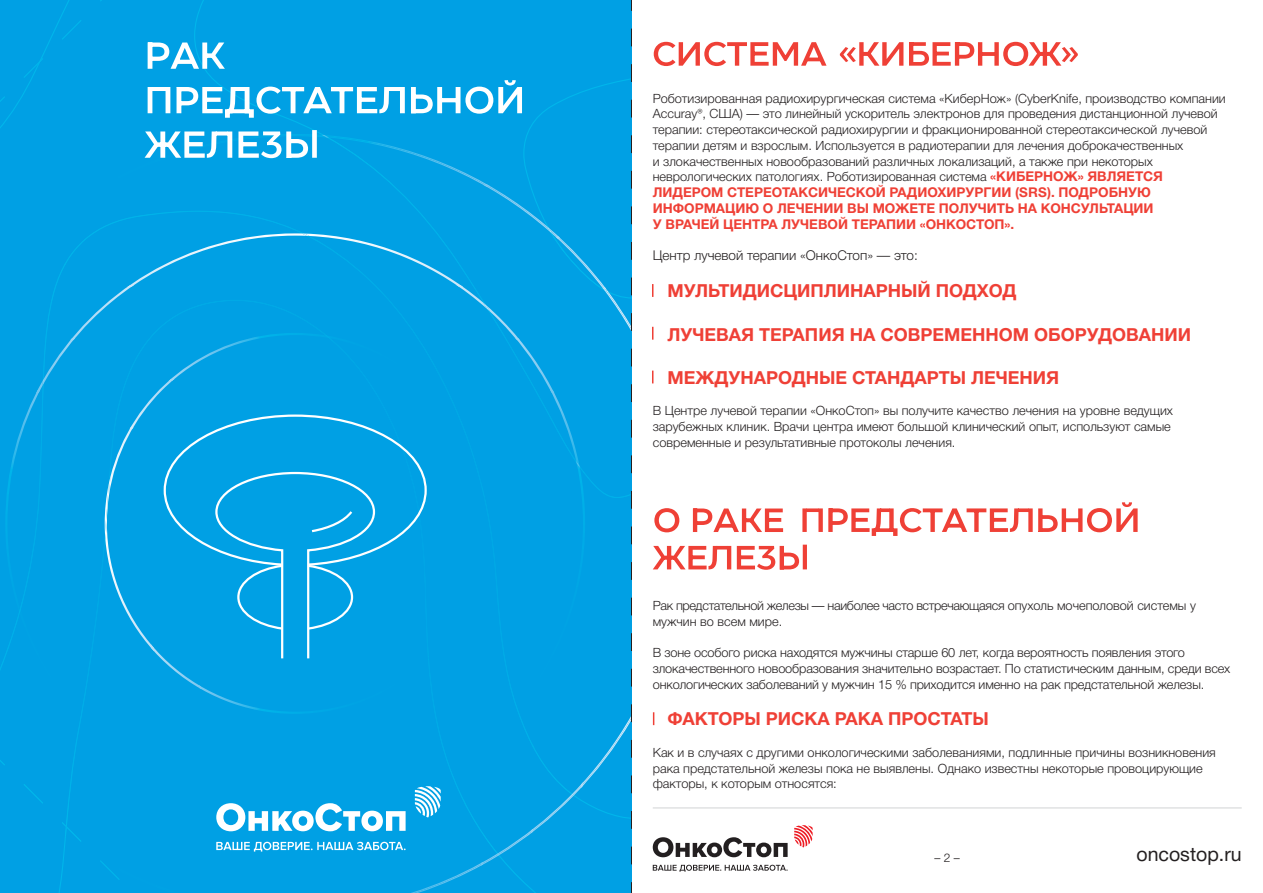
<style>
.page{position:relative;width:1263px;height:893px;background:#fff}
.page>*{position:absolute;margin:0;border:0;box-sizing:border-box;transform-origin:0 0}
.t1{font:19.5px "Helvetica Neue Cyr";color:#231f20}
.t2{font:700 18px "Helvetica Neue Cyr";color:#ef4036}
.t3{font:700 13.5px/15.8px "Helvetica Neue Cyr";color:#ef4036}
.t4{font:300 13.5px "Helvetica Neue Cyr";color:#231f20}
.t5{font:300 12.75px/15.8px "Helvetica Neue Cyr";color:#231f20}
.t6{font:300 12.75px/15.8px "Helvetica Neue Cyr";letter-spacing:-.025em;color:#231f20}
.t7{font:300 12px "Helvetica Neue Cyr";color:#231f20}
.s1{font-weight:700;font-size:13.5px;color:#ef4036}
</style>
<div class="page">
<svg style="left:794px;top:825px;width:19px;height:22px"></svg>
<svg style="left:653px;top:837px;width:135px;height:20px"></svg>
<svg style="left:653px;top:865px;width:135px;height:7px"></svg>
<div style="left:0;top:0;width:19px;height:880px;background:#00a0e4"></div>
<div style="left:0;top:274px;width:19px;height:170px;background:#00a0e4"></div>
<div style="left:0;top:444px;width:19px;height:314px;background:#00a0e4"></div>
<img style="left:0;top:611px;width:5px;height:62px">
<img style="left:0;top:758px;width:19px;height:84px">
<img style="left:7px;top:340px;width:12px;height:51px">
<img style="left:0;top:811px;width:19px;height:2px">
<img style="left:0;top:196px;width:19px;height:78px">
<img style="left:0;top:773px;width:19px;height:38px">
<div style="left:5px;top:391px;width:14px;height:317px;background:#00a0e4"></div>
<svg style="left:654px;top:42px;width:72px;height:24px"></svg>
<svg style="left:727px;top:42px;width:20px;height:4px"></svg>
<hr style="left:735px;top:45px;width:4px;height:21px;background:#ef4036">
<svg style="left:750px;top:42px;width:76px;height:24px"></svg>
<svg style="left:840px;top:42px;width:63px;height:24px"></svg>
<svg style="left:909px;top:42px;width:65px;height:24px"></svg>
<hr style="left:978px;top:42px;width:4px;height:24px;background:#ef4036">
<svg style="left:982px;top:52px;width:12px;height:4px"></svg>
<div style="left:994px;top:42px;width:5px;height:24px;background:#ef4036"></div>
<svg style="left:1003px;top:42px;width:75px;height:24px"></svg>
<svg style="left:652px;top:284px;width:1px;height:13px"></svg>
<svg style="left:652px;top:327px;width:1px;height:13px"></svg>
<svg style="left:652px;top:371px;width:1px;height:12px"></svg>
<svg style="left:654px;top:508px;width:25px;height:24px"></svg>
<svg style="left:693px;top:508px;width:90px;height:24px"></svg>
<div style="left:802px;top:508px;width:5px;height:24px;background:#ef4036"></div>
<svg style="left:806px;top:508px;width:12px;height:4px"></svg>
<div style="left:818px;top:508px;width:5px;height:24px;background:#ef4036"></div>
<svg style="left:828px;top:508px;width:94px;height:28px"></svg>
<svg style="left:923px;top:508px;width:19px;height:4px"></svg>
<div style="left:930px;top:512px;width:5px;height:20px;background:#ef4036"></div>
<svg style="left:942px;top:508px;width:25px;height:24px"></svg>
<svg style="left:966px;top:508px;width:20px;height:4px"></svg>
<div style="left:974px;top:512px;width:5px;height:20px;background:#ef4036"></div>
<svg style="left:990px;top:508px;width:68px;height:24px"></svg>
<hr style="left:1062px;top:508px;width:4px;height:24px;background:#ef4036">
<svg style="left:1066px;top:518px;width:12px;height:4px"></svg>
<svg style="left:1078px;top:508px;width:4px;height:24px"></svg>
<svg style="left:1087px;top:502px;width:50px;height:30px"></svg>
<svg style="left:653px;top:546px;width:78px;height:23px"></svg>
<svg style="left:737px;top:545px;width:70px;height:25px"></svg>
<svg style="left:653px;top:712px;width:1px;height:13px"></svg>
<hr style="left:653px;top:807px;width:589px;height:1px;background:#d1d3d4">
<div style="left:19px;top:0;width:613px;height:893px;background:#00a0e4"></div>
<p class="t5" style="left:653px;top:90px;width:574px">Роботизированная радиохирургическая система «КиберНож» (CyberKnife, производство компании Accuray®, США) — это линейный ускоритель электронов для проведения дистанционной лучевой терапии: стереотаксической радиохирургии и фракционированной стереотаксической лучевой терапии детям и взрослым. Используется в радиотерапии для лечения доброкачественных<br>и злокачественных новообразований различных локализаций, а также при некоторых неврологических патологиях. Роботизированная система <span class="s1">«КИБЕРНОЖ» ЯВЛЯЕТСЯ</span></p>
<p class="t3" style="left:653px;top:185px;width:502px">ЛИДЕРОМ СТЕРЕОТАКСИЧЕСКОЙ РАДИОХИРУРГИИ (SRS). ПОДРОБНУЮ<br>ИНФОРМАЦИЮ О ЛЕЧЕНИИ ВЫ МОЖЕТЕ ПОЛУЧИТЬ НА КОНСУЛЬТАЦИИ<br>У ВРАЧЕЙ ЦЕНТРА ЛУЧЕВОЙ ТЕРАПИИ «ОНКОСТОП».</p>
<p class="t4" style="left:653px;top:248px;width:267px">Центр лучевой терапии «ОнкоСтоп» — это:</p>
<h2 class="t2" style="left:668px;top:281px;width:350px">МУЛЬТИДИСЦИПЛИНАРНЫЙ ПОДХОД</h2>
<h2 class="t2" style="left:668px;top:324px;width:525px">ЛУЧЕВАЯ ТЕРАПИЯ НА СОВРЕМЕННОМ ОБОРУДОВАНИИ</h2>
<h2 class="t2" style="left:668px;top:367px;width:393px">МЕЖДУНАРОДНЫЕ СТАНДАРТЫ ЛЕЧЕНИЯ</h2>
<p class="t5" style="left:653px;top:403px;width:522px">В Центре лучевой терапии «ОнкоСтоп» вы получите качество лечения на уровне ведущих зарубежных клиник. Врачи центра имеют большой клинический опыт, используют самые современные и результативные протоколы лечения.</p>
<p class="t6" style="left:653px;top:597px;width:545px">Рак предстательной железы — наиболее часто встречающаяся опухоль мочеполовой системы у мужчин во всем мире.</p>
<p class="t5" style="left:653px;top:645px;width:579px">В зоне особого риска находятся мужчины старше 60 лет, когда вероятность появления этого злокачественного новообразования значительно возрастает. По статистическим данным, среди всех онкологических заболеваний у мужчин 15 % приходится именно на рак предстательной железы.</p>
<h2 class="t2" style="left:668px;top:709px;width:322px">ФАКТОРЫ РИСКА РАКА ПРОСТАТЫ</h2>
<p class="t5" style="left:653px;top:744px;width:565px">Как и в случаях с другими онкологическими заболеваниями, подлинные причины возникновения рака предстательной железы пока не выявлены. Однако известны некоторые провоцирующие факторы, к которым относятся:</p>
<p class="t7" style="left:934px;top:851px;width:27px">– 2 –</p>
<h1 class="t1" style="left:1136px;top:843px;width:107px">oncostop.ru</h1>
</div>
